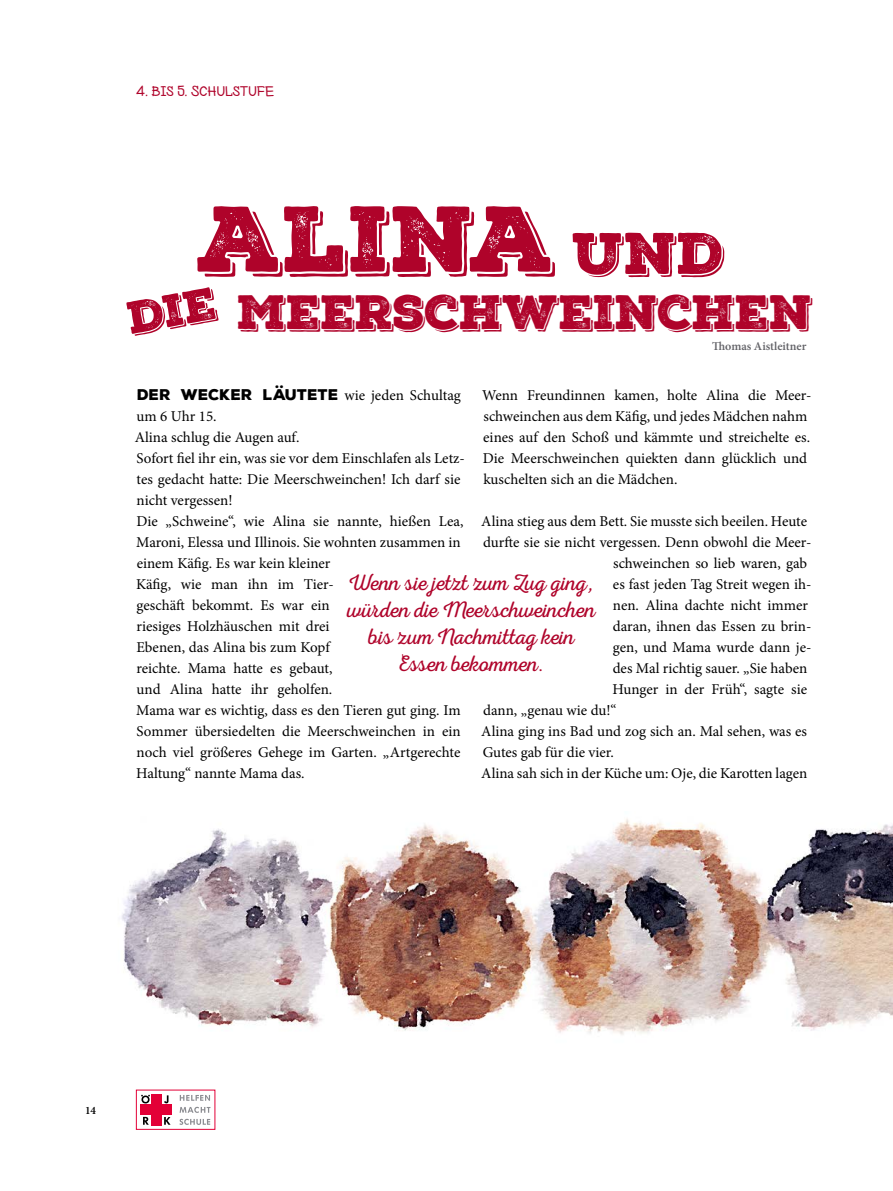
<style>
.page{position:relative;width:893px;height:1191px;background:#fff}
.page>*{position:absolute;margin:0;border:0;box-sizing:border-box;transform-origin:0 0}
.t1{font:90.3px "Nexa Rust Slab Black Shadow 01";color:#af032a}
.t2{font:56.7px "Nexa Rust Slab Black Shadow 01";color:#af032a}
.t3{font:46.65px "Nexa Rust Slab Black Shadow 01";color:#af032a}
.t4{font:22.5px/27px "Nexa Rust Script L 00";color:#af032a;text-align:center}
.t5{font:15px/21px "Minion Pro";color:#000}
.t6{font:900 15px "Nexa Rust Sans";color:#000}
.t7{font:expanded 15px "Nexa Rust Handmade";color:#af032a}
.t8{font:600 12px "Minion Pro";color:#626267}
.t9{font:600 11.25px "Minion Pro";color:#000}
.s1{font-family:"Minion Pro";font-weight:400}
</style>
<div class="page">
<svg style="left:141px;top:1094px;width:9px;height:9px"></svg>
<svg style="left:164px;top:1095px;width:5px;height:8px"></svg>
<div style="left:151px;top:1094px;width:10px;height:10px;background:#e30037"></div>
<div style="left:141px;top:1104px;width:10px;height:11px;background:#e30037"></div>
<div style="left:151px;top:1104px;width:10px;height:11px;background:#e30037"></div>
<div style="left:161px;top:1104px;width:11px;height:11px;background:#e30037"></div>
<svg style="left:143px;top:1116px;width:6px;height:8px"></svg>
<svg style="left:164px;top:1117px;width:7px;height:7px"></svg>
<div style="left:151px;top:1115px;width:10px;height:10px;background:#e30037"></div>
<svg style="left:179px;top:1118px;width:31px;height:7px"></svg>
<svg style="left:180px;top:1106px;width:30px;height:6px"></svg>
<svg style="left:180px;top:1095px;width:30px;height:5px"></svg>
<img style="left:121px;top:819px;width:772px;height:216px">
<p class="t7" style="left:136px;top:83px;width:139px">4. BIS 5. SCHULSTUFE</p>
<h1 class="t1" style="left:197px;top:178px;width:359px">ALINA</h1>
<h3 class="t3" style="left:238px;top:281px;width:577px">MEERSCHWEINCHEN</h3>
<h2 class="t2" style="left:572px;top:215px;width:154px">UND</h2>
<p class="t8" style="left:712px;top:338px;width:96px">Thomas Aistleitner</p>
<p class="t6" style="left:137px;top:384px;width:325px">DER WECKER LÄUTETE <span class="s1">wie jeden Schultag</span></p>
<p class="t5" style="left:135px;top:406px;width:332px">um 6 Uhr 15.<br>Alina schlug die Augen auf.<br>Sofort fiel ihr ein, was sie vor dem Einschlafen als Letz&shy;tes gedacht hatte: Die Meerschweinchen! Ich darf sie nicht vergessen!<br>Die „Schweine“, wie Alina sie nannte, hießen Lea, Maroni, Elessa und Illinois. Sie wohnten zusammen in einem Käfig. Es war kein kleiner<br>Käfig, wie man ihn im Tier-<br>geschäft bekommt. Es war ein<br>riesiges Holzhäuschen mit drei<br>Ebenen, das Alina bis zum Kopf<br>reichte. Mama hatte es gebaut,<br>und Alina hatte ihr geholfen.<br>Mama war es wichtig, dass es den Tieren gut ging. Im Sommer übersiedelten die Meerschweinchen in ein noch viel größeres Gehege im Garten. „Artgerechte Haltung“ nannte Mama das.</p>
<p class="t5" style="left:482px;top:385px;width:331px">Wenn Freundinnen kamen, holte Alina die Meer&shy;schweinchen aus dem Käfig, und jedes Mädchen nahm eines auf den Schoß und kämmte und streichelte es.<br>Die Meerschweinchen quiekten dann glücklich und kuschelten sich an die Mädchen.</p>
<p class="t5" style="left:481px;top:511px;width:327px">Alina stieg aus dem Bett. Sie musste sich beeilen. Heute</p>
<p class="t5" style="left:483px;top:532px;width:330px">durfte sie sie nicht vergessen. Denn obwohl die Meer-</p>
<p class="t5" style="left:613px;top:553px;width:196px">schweinchen so lieb waren, gab</p>
<p class="t5" style="left:613px;top:574px;width:200px">es fast jeden Tag Streit wegen ih-</p>
<p class="t5" style="left:613px;top:595px;width:197px">nen. Alina dachte nicht immer</p>
<p class="t5" style="left:613px;top:616px;width:200px">daran, ihnen das Essen zu brin-</p>
<p class="t5" style="left:613px;top:637px;width:200px">gen, und Mama wurde dann je-</p>
<p class="t5" style="left:613px;top:658px;width:196px">des Mal richtig sauer. „Sie haben</p>
<p class="t5" style="left:612px;top:679px;width:196px">Hunger in der Früh“, sagte sie</p>
<p class="t5" style="left:483px;top:700px;width:135px">dann, „genau wie du!“</p>
<p class="t5" style="left:481px;top:721px;width:327px">Alina ging ins Bad und zog sich an. Mal sehen, was es</p>
<p class="t5" style="left:483px;top:742px;width:133px">Gutes gab für die vier.</p>
<p class="t5" style="left:481px;top:763px;width:328px">Alina sah sich in der Küche um: Oje, die Karotten lagen</p>
<h3 class="t4" style="left:347px;top:572px;width:250px">Wenn sie jetzt zum Zug ging, würden die Meerschweinchen bis zum Nachmittag kein<br>Essen bekommen.</h3>
<p class="t9" style="left:85px;top:1102px;width:13px">14</p>
</div>
